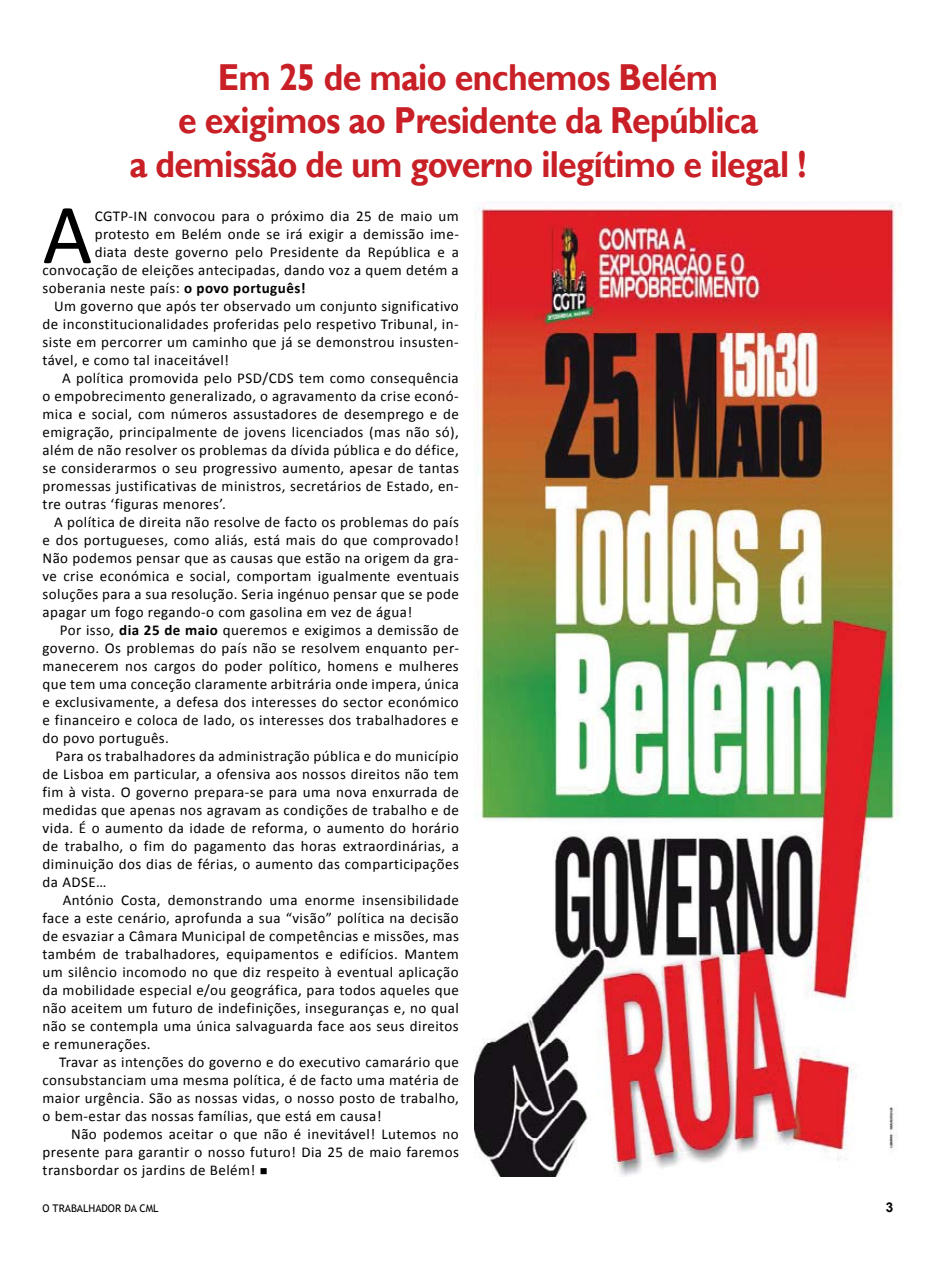
<style>
.page{position:relative;width:936px;height:1263px;background:#fff}
.page>*{position:absolute;margin:0;border:0;box-sizing:border-box;transform-origin:0 0}
.t1{font:86.1px "Calibri";color:#000}
.t2{font:700 37.5px/43.5px "Gill Sans";letter-spacing:-.02em;color:#c82026;text-align:center;scale:.9 1}
.t3{font:15px "Calibri";letter-spacing:.03em;color:#000}
.t4{font:700 13.5px "Arial";color:#000}
.t5{font:10.5px "Trebuchet MS";color:#000}
.s1{font-weight:700}
</style>
<div class="page">
<img style="left:474px;top:204px;width:427px;height:972px">
<h2 class="t2" style="left:130px;top:56px;width:753px">Em 25 de maio enchemos Belém<br>e exigimos ao Presidente da República<br>a demissão de um governo ilegítimo e ilegal !</h2>
<h1 class="t1" style="left:43px;top:180px;width:51px">A</h1>
<p class="t3" style="left:95px;top:207px;width:366px">CGTP-IN convocou para o próximo dia 25 de maio um</p>
<p class="t3" style="left:95px;top:225px;width:366px">protesto em Belém onde se irá exigir a demissão ime-</p>
<p class="t3" style="left:95px;top:243px;width:366px">diata deste governo pelo Presidente da República e a</p>
<p class="t3" style="left:43px;top:261px;width:418px">convocação de eleições antecipadas, dando voz a quem detém a</p>
<p class="t3" style="left:43px;top:279px;width:264px">soberania neste país: <span class="s1">o povo português!</span></p>
<p class="t3" style="left:54px;top:297px;width:406px">Um governo que após ter observado um conjunto significativo</p>
<p class="t3" style="left:43px;top:315px;width:417px">de inconstitucionalidades proferidas pelo respetivo Tribunal, in-</p>
<p class="t3" style="left:43px;top:333px;width:418px">siste em percorrer um caminho que já se demonstrou insusten-</p>
<p class="t3" style="left:43px;top:351px;width:188px">tável, e como tal inaceitável!</p>
<p class="t3" style="left:62px;top:369px;width:398px">A política promovida pelo PSD/CDS tem como consequência</p>
<p class="t3" style="left:43px;top:387px;width:418px">o empobrecimento generalizado, o agravamento da crise econó-</p>
<p class="t3" style="left:43px;top:405px;width:418px">mica e social, com números assustadores de desemprego e de</p>
<p class="t3" style="left:43px;top:423px;width:418px">emigração, principalmente de jovens licenciados (mas não só),</p>
<p class="t3" style="left:43px;top:441px;width:417px">além de não resolver os problemas da dívida pública e do défice,</p>
<p class="t3" style="left:43px;top:459px;width:418px">se considerarmos o seu progressivo aumento, apesar de tantas</p>
<p class="t3" style="left:43px;top:477px;width:418px">promessas justificativas de ministros, secretários de Estado, en-</p>
<p class="t3" style="left:43px;top:495px;width:185px">tre outras ‘figuras menores’.</p>
<p class="t3" style="left:54px;top:513px;width:406px">A política de direita não resolve de facto os problemas do país</p>
<p class="t3" style="left:43px;top:531px;width:418px">e dos portugueses, como aliás, está mais do que comprovado!</p>
<p class="t3" style="left:43px;top:549px;width:418px">Não podemos pensar que as causas que estão na origem da gra-</p>
<p class="t3" style="left:43px;top:567px;width:418px">ve crise económica e social, comportam igualmente eventuais</p>
<p class="t3" style="left:43px;top:585px;width:418px">soluções para a sua resolução. Seria ingénuo pensar que se pode</p>
<p class="t3" style="left:43px;top:603px;width:371px">apagar um fogo regando-o com gasolina em vez de água!</p>
<p class="t3" style="left:60px;top:621px;width:400px">Por isso, <span class="s1">dia 25 de maio</span> queremos e exigimos a demissão de</p>
<p class="t3" style="left:43px;top:639px;width:418px">governo. Os problemas do país não se resolvem enquanto per-</p>
<p class="t3" style="left:43px;top:657px;width:418px">manecerem nos cargos do poder político, homens e mulheres</p>
<p class="t3" style="left:43px;top:675px;width:418px">que tem uma conceção claramente arbitrária onde impera, única</p>
<p class="t3" style="left:43px;top:693px;width:418px">e exclusivamente, a defesa dos interesses do sector económico</p>
<p class="t3" style="left:43px;top:711px;width:417px">e financeiro e coloca de lado, os interesses dos trabalhadores e</p>
<p class="t3" style="left:43px;top:729px;width:128px">do povo português.</p>
<p class="t3" style="left:56px;top:747px;width:405px">Para os trabalhadores da administração pública e do município</p>
<p class="t3" style="left:43px;top:765px;width:418px">de Lisboa em particular, a ofensiva aos nossos direitos não tem</p>
<p class="t3" style="left:43px;top:783px;width:418px">fim à vista. O governo prepara-se para uma nova enxurrada de</p>
<p class="t3" style="left:43px;top:801px;width:418px">medidas que apenas nos agravam as condições de trabalho e de</p>
<p class="t3" style="left:43px;top:819px;width:418px">vida. É o aumento da idade de reforma, o aumento do horário</p>
<p class="t3" style="left:43px;top:837px;width:418px">de trabalho, o fim do pagamento das horas extraordinárias, a</p>
<p class="t3" style="left:43px;top:855px;width:418px">diminuição dos dias de férias, o aumento das comparticipações</p>
<p class="t3" style="left:43px;top:873px;width:66px">da ADSE…</p>
<p class="t3" style="left:63px;top:891px;width:397px">António Costa, demonstrando uma enorme insensibilidade</p>
<p class="t3" style="left:43px;top:909px;width:418px">face a este cenário, aprofunda a sua “visão” política na decisão</p>
<p class="t3" style="left:43px;top:927px;width:418px">de esvaziar a Câmara Municipal de competências e missões, mas</p>
<p class="t3" style="left:43px;top:945px;width:418px">também de trabalhadores, equipamentos e edifícios. Mantem</p>
<p class="t3" style="left:43px;top:963px;width:418px">um silêncio incomodo no que diz respeito à eventual aplicação</p>
<p class="t3" style="left:43px;top:981px;width:418px">da mobilidade especial e/ou geográfica, para todos aqueles que</p>
<p class="t3" style="left:43px;top:999px;width:418px">não aceitem um futuro de indefinições, inseguranças e, no qual</p>
<p class="t3" style="left:43px;top:1017px;width:418px">não se contempla uma única salvaguarda face aos seus direitos</p>
<p class="t3" style="left:43px;top:1035px;width:110px">e remunerações.</p>
<p class="t3" style="left:59px;top:1053px;width:401px">Travar as intenções do governo e do executivo camarário que</p>
<p class="t3" style="left:43px;top:1071px;width:418px">consubstanciam uma mesma política, é de facto uma matéria de</p>
<p class="t3" style="left:43px;top:1089px;width:418px">maior urgência. São as nossas vidas, o nosso posto de trabalho,</p>
<p class="t3" style="left:43px;top:1107px;width:340px">o bem-estar das nossas famílias, que está em causa!</p>
<p class="t3" style="left:71px;top:1125px;width:389px">Não podemos aceitar o que não é inevitável! Lutemos no</p>
<p class="t3" style="left:43px;top:1143px;width:418px">presente para garantir o nosso futuro! Dia 25 de maio faremos</p>
<p class="t3" style="left:43px;top:1161px;width:227px">transbordar os jardins de Belém! ■</p>
<p class="t5" style="left:43px;top:1202px;width:118px">O TRABALHADOR DA CML</p>
<p class="t4" style="left:885px;top:1198px;width:9px">3</p>
</div>
